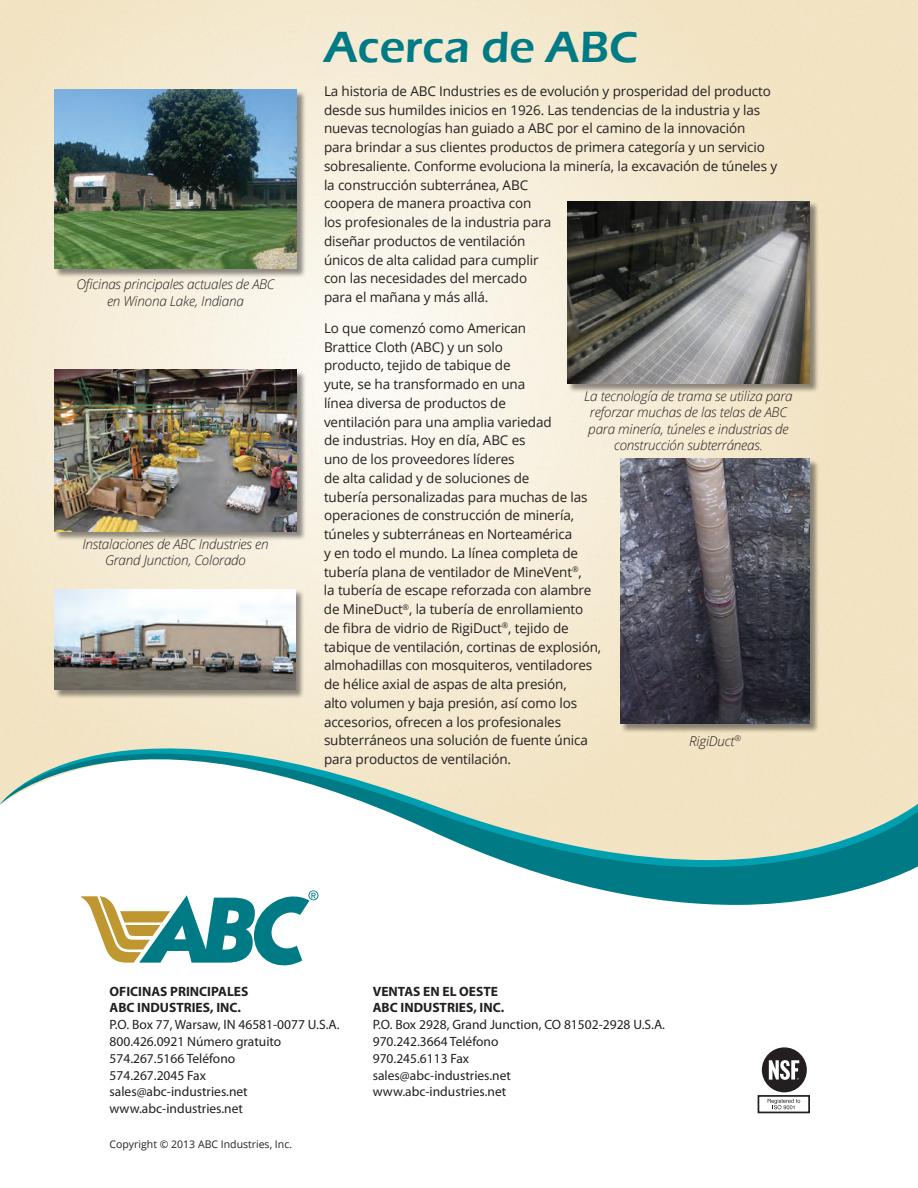
<style>
.page{position:relative;width:918px;height:1188px;background:#fff}
.page>*{position:absolute;margin:0;border:0;box-sizing:border-box;transform-origin:0 0}
.t1{font:600 45px "Eras ITC";color:#007b85}
.t2{font:13.5px/18.8px "Open Sans";letter-spacing:-.01em;color:#231f20}
.t3{font:13.5px/16.8px "Myriad Pro";color:#231f20}
.t4{font:italic 300 13.5px/16.5px "Open Sans";letter-spacing:-.015em;color:#231f20;text-align:center}
.t5{font:700 13.5px/16.8px "Myriad Pro";color:#231f20}
.t6{font:10.5px "Open Sans";color:#231f20}
</style>
<div class="page">
<img style="left:0;top:0;width:918px;height:748px">
<svg style="left:0;top:748px;width:918px;height:157px"></svg>
<svg style="left:768px;top:1099px;width:32px;height:10px"></svg>
<div style="left:758px;top:1095px;width:52px;height:18px;border:2px solid #231f20"></div>
<div style="left:762px;top:1047px;width:45px;height:45px;background:#231f20;border-radius:50%"></div>
<svg style="left:769px;top:1060px;width:30px;height:20px"></svg>
<svg style="left:81px;top:890px;width:237px;height:75px"></svg>
<div style="left:568px;top:202px;width:251px;height:191px;background:#231f20;opacity:.5"></div>
<img style="left:567px;top:201px;width:243px;height:182px">
<div style="left:54px;top:90px;width:252px;height:188px;background:#231f20;opacity:.5"></div>
<img style="left:54px;top:90px;width:243px;height:179px">
<div style="left:55px;top:370px;width:251px;height:171px;background:#231f20;opacity:.5"></div>
<img style="left:54px;top:370px;width:243px;height:162px">
<div style="left:55px;top:590px;width:250px;height:109px;background:#231f20;opacity:.5"></div>
<img style="left:54px;top:589px;width:242px;height:101px">
<div style="left:620px;top:459px;width:199px;height:274px;background:#231f20;opacity:.5"></div>
<img style="left:620px;top:459px;width:190px;height:265px">
<p class="t4" style="left:76px;top:276px;width:200px">Oficinas principales actuales de ABC en Winona Lake, Indiana</p>
<p class="t4" style="left:82px;top:535px;width:188px">Instalaciones de ABC Industries en<br>Grand Junction, Colorado</p>
<h1 class="t1" style="left:324px;top:22px;width:316px">Acerca de ABC</h1>
<p class="t2" style="left:324px;top:81px;width:455px">La historia de ABC Industries es de evolución y prosperidad del producto desde sus humildes inicios en 1926. Las tendencias de la industria y las nuevas tecnologías han guiado a ABC por el camino de la innovación<br>para brindar a sus clientes productos de primera categoría y un servicio sobresaliente. Conforme evoluciona la minería, la excavación de túneles y la construcción subterránea, ABC<br>coopera de manera proactiva con<br>los profesionales de la industria para<br>diseñar productos de ventilación<br>únicos de alta calidad para cumplir<br>con las necesidades del mercado<br>para el mañana y más allá.</p>
<p class="t2" style="left:324px;top:318px;width:279px">Lo que comenzó como American<br>Brattice Cloth (ABC) y un solo<br>producto, tejido de tabique de<br>yute, se ha transformado en una<br>línea diversa de productos de<br>ventilación para una amplia variedad<br>de industrias. Hoy en día, ABC es<br>uno de los proveedores líderes<br>de alta calidad y de soluciones de<br>tubería personalizadas para muchas de las operaciones de construcción de minería, túneles y subterráneas en Norteamérica<br>y en todo el mundo. La línea completa de tubería plana de ventilador de MineVent<sup>®</sup>,<br>la tubería de escape reforzada con alambre de MineDuct<sup>®</sup>, la tubería de enrollamiento de fibra de vidrio de RigiDuct<sup>®</sup>, tejido de tabique de ventilación, cortinas de explosión, almohadillas con mosquiteros, ventiladores de hélice axial de aspas de alta presión,<br>alto volumen y baja presión, así como los accesorios, ofrecen a los profesionales subterráneos una solución de fuente única para productos de ventilación.</p>
<p class="t4" style="left:584px;top:387px;width:210px">La tecnología de trama se utiliza para reforzar muchas de las telas de ABC para minería, túneles e industrias de construcción subterráneas.</p>
<p class="t4" style="left:689px;top:732px;width:53px">RigiDuct<sup>®</sup></p>
<p class="t5" style="left:110px;top:982px;width:140px">OFICINAS PRINCIPALES<br>ABC INDUSTRIES, INC.</p>
<p class="t3" style="left:110px;top:1016px;width:231px">P.O. Box 77, Warsaw, IN 46581-0077 U.S.A.<br>800.426.0921 Número gratuito<br>574.267.5166 Teléfono<br>574.267.2045 Fax sales@abc-industries.net www.abc-industries.net</p>
<p class="t6" style="left:110px;top:1136px;width:184px">Copyright © 2013 ABC Industries, Inc.</p>
<p class="t5" style="left:373px;top:982px;width:133px">VENTAS EN EL OESTE<br>ABC INDUSTRIES, INC.</p>
<p class="t3" style="left:373px;top:1016px;width:294px">P.O. Box 2928, Grand Junction, CO 81502-2928 U.S.A.<br>970.242.3664 Teléfono<br>970.245.6113 Fax<br>sales@abc-industries.net<br>www.abc-industries.net</p>
</div>
